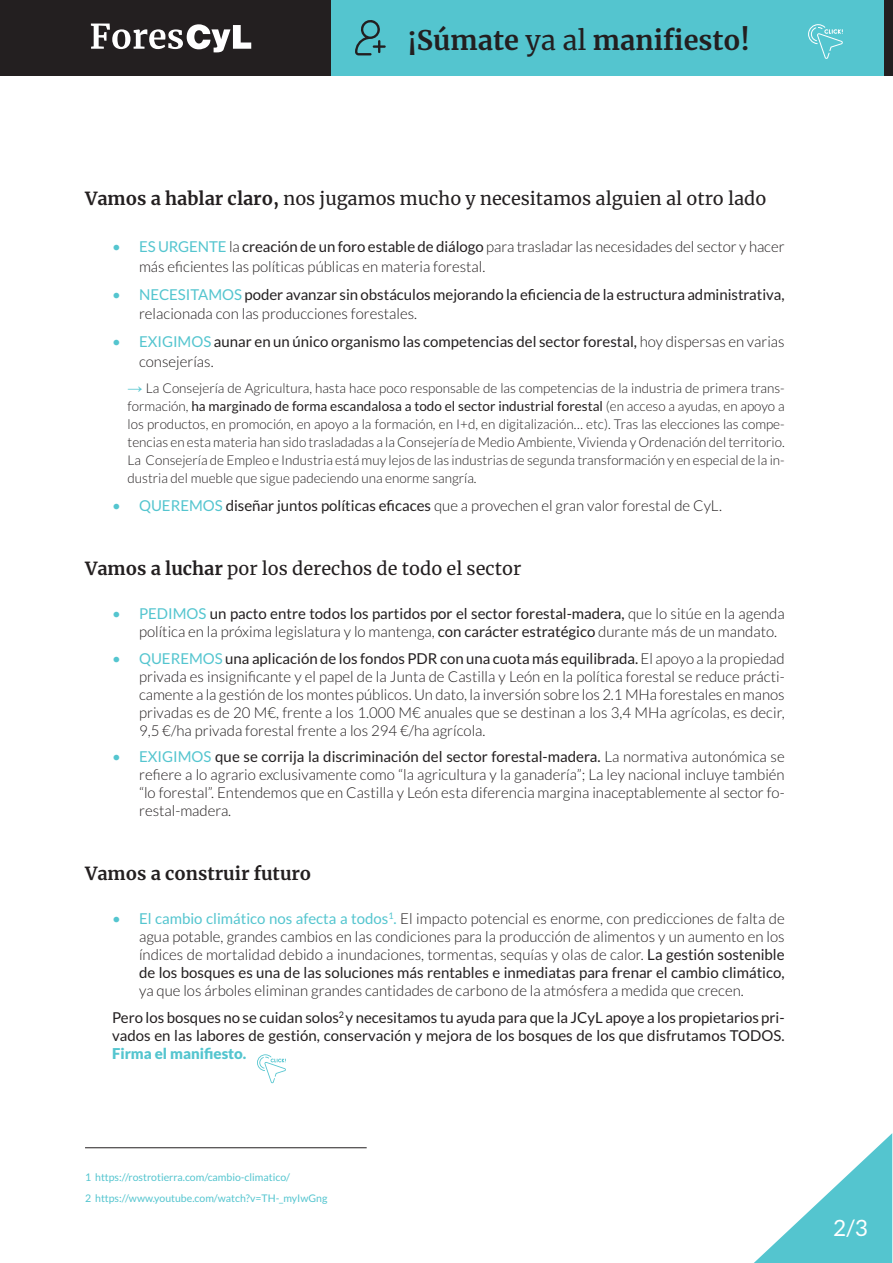
<style>
.page{position:relative;width:893px;height:1263px;background:#fff}
.page>*{position:absolute;margin:0;border:0;box-sizing:border-box;transform-origin:0 0}
.t1{font:700 27px "Merriweather";color:#231f20}
.t2{font:22.5px "Lato";color:#fff}
.t3{font:18px "Merriweather";color:#231f20}
.t4{font:700 18px "Merriweather";color:#231f20}
.t5{font:300 15px/18px "Lato";color:#231f20;text-align:justify}
.t6{font:15px/19.5px "Lato";color:#231f20}
.t7{font:900 15px "Lato";color:#54c5cf}
.t8{font:15px "Lato";color:#54c5cf}
.t9{font:300 13.5px/18px "Lato";color:#231f20;text-align:justify}
.t10{font:10.5px/21.1px "Lato";color:#54c5cf}
.s1{font-weight:400}
.s2{font-weight:700}
.s3{font-weight:400;color:#54c5cf}
.s4{color:#54c5cf}
.s5{font-weight:300}
.s6{font-family:"Arial";font-weight:900;font-size:15px;color:#54c5cf}
</style>
<div class="page">
<svg style="left:257px;top:1054px;width:29px;height:29px"></svg>
<div style="left:0;top:0;width:893px;height:75px;background:#231f20"></div>
<div style="left:331px;top:0;width:552px;height:75px;background:#54c5cf"></div>
<svg style="left:91px;top:24px;width:160px;height:28px"></svg>
<svg style="left:355px;top:20px;width:31px;height:35px"></svg>
<svg style="left:808px;top:24px;width:35px;height:35px"></svg>
<hr style="left:85px;top:1147px;width:282px;height:1px;background:#231f20">
<svg style="left:754px;top:1133px;width:138px;height:130px"></svg>
<h1 class="t1" style="left:407px;top:22px;width:344px">¡Súmate <span class="s1">ya al</span> manifiesto!</h1>
<p class="t3" style="left:85px;top:186px;width:683px"><span class="s2">Vamos a hablar claro,</span> nos jugamos mucho y necesitamos alguien al otro lado</p>
<p class="t5" style="left:139px;top:237px;width:647px;line-height:19.5px;text-indent:-27px"><span class="s3">• ES URGENTE</span> la <span class="s1">creación de un foro estable de diálogo</span> para trasladar las necesidades del sector y hacer más eficientes las políticas públicas en materia forestal.</p>
<p class="t6" style="left:139px;top:285px;width:647px;text-indent:-27px"><span class="s4">• NECESITAMOS</span> poder avanzar sin obstáculos mejorando la eficiencia de la estructura administrativa, <span class="s5">relacionada con las producciones forestales.</span></p>
<p class="t6" style="left:139px;top:332px;width:647px;text-indent:-27px"><span class="s4">• EXIGIMOS</span> aunar en un único organismo las competencias del sector forestal, <span class="s5">hoy dispersas en varias consejerías.</span></p>
<p class="t9" style="left:128px;top:379px;width:659px"><span class="s6">→</span> La Consejería de Agricultura, hasta hace poco responsable de las competencias de la industria de primera trans&shy;formación, <span class="s1">ha marginado de forma escandalosa a todo el sector industrial forestal</span> (en acceso a ayudas, en apoyo a los productos, en promoción, en apoyo a la formación, en I+d, en digitalización… etc). Tras las elecciones las compe&shy;tencias en esta materia han sido trasladadas a la Consejería de Medio Ambiente, Vivienda y Ordenación del territorio.<br>La Consejería de Empleo e Industria está muy lejos de las industrias de segunda transformación y en especial de la in&shy;dustria del mueble que sigue padeciendo una enorme sangría.</p>
<p class="t5" style="left:112px;top:497px;width:611px"><span class="s3">• QUEREMOS</span> <span class="s1">diseñar juntos políticas eficaces</span> que a provechen el gran valor forestal de CyL.</p>
<p class="t3" style="left:85px;top:556px;width:438px"><span class="s2">Vamos a luchar</span> por los derechos de todo el sector</p>
<p class="t5" style="left:139px;top:605px;width:647px;text-indent:-27px"><span class="s3">• PEDIMOS</span> <span class="s1">un pacto entre todos los partidos por el sector forestal-madera,</span> que lo sitúe en la agenda política en la próxima legislatura y lo mantenga, <span class="s1">con carácter estratégico</span> durante más de un mandato.</p>
<p class="t5" style="left:139px;top:649px;width:647px;text-indent:-27px"><span class="s3">• QUEREMOS</span> <span class="s1">una aplicación de los fondos PDR con una cuota más equilibrada.</span> El apoyo a la propiedad privada es insignificante y el papel de la Junta de Castilla y León en la política forestal se reduce prácti&shy;camente a la gestión de los montes públicos. Un dato, la inversión sobre los 2.1 MHa forestales en manos privadas es de 20 M€, frente a los 1.000 M€ anuales que se destinan a los 3,4 MHa agrícolas, es decir, 9,5 €/ha privada forestal frente a los 294 €/ha agrícola.</p>
<p class="t5" style="left:139px;top:748px;width:647px;text-indent:-27px"><span class="s3">• EXIGIMOS</span> <span class="s1">que se corrija la discriminación del sector forestal-madera.</span> La normativa autonómica se refiere a lo agrario exclusivamente como “la agricultura y la ganadería”; La ley nacional incluye también “lo forestal”. Entendemos que en Castilla y León esta diferencia margina inaceptablemente al sector fo&shy;restal-madera.</p>
<p class="t4" style="left:85px;top:861px;width:228px">Vamos a construir futuro</p>
<p class="t5" style="left:139px;top:910px;width:647px"><span class="s3">El cambio climático nos afecta a todos</span><sup>1</sup><span class="s3">.</span> El impacto potencial es enorme, con predicciones de falta de</p>
<p class="t8" style="left:112px;top:910px;width:10px">•</p>
<p class="t5" style="left:139px;top:928px;width:647px">agua potable, grandes cambios en las condiciones para la producción de alimentos y un aumento en los índices de mortalidad debido a inundaciones, tormentas, sequías y olas de calor. <span class="s1">La gestión sostenible de los bosques es una de las soluciones más rentables e inmediatas para frenar el cambio climático,</span></p>
<p class="t6" style="left:112px;top:978px;width:674px;line-height:26.5px;text-indent:27px"><span class="s5">ya que los árboles eliminan grandes cantidades de carbono de la atmósfera a medida que crecen.<br></span>Pero los bosques no se cuidan solos<sup>2</sup> y necesitamos tu ayuda para que la JCyL apoye a los propietarios pri-</p>
<p class="t6" style="left:112px;top:1026px;width:674px">vados en las labores de gestión, conservación y mejora de los bosques de los que disfrutamos TODOS.</p>
<p class="t7" style="left:112px;top:1045px;width:136px">Firma el manifiesto.</p>
<p class="t10" style="left:85px;top:1166px;width:244px">1 https://rostrotierra.com/cambio-climatico/<br>2 https://www.youtube.com/watch?v=TH-_myIwGng</p>
<h2 class="t2" style="left:833px;top:1215px;width:36px">2/3</h2>
</div>
